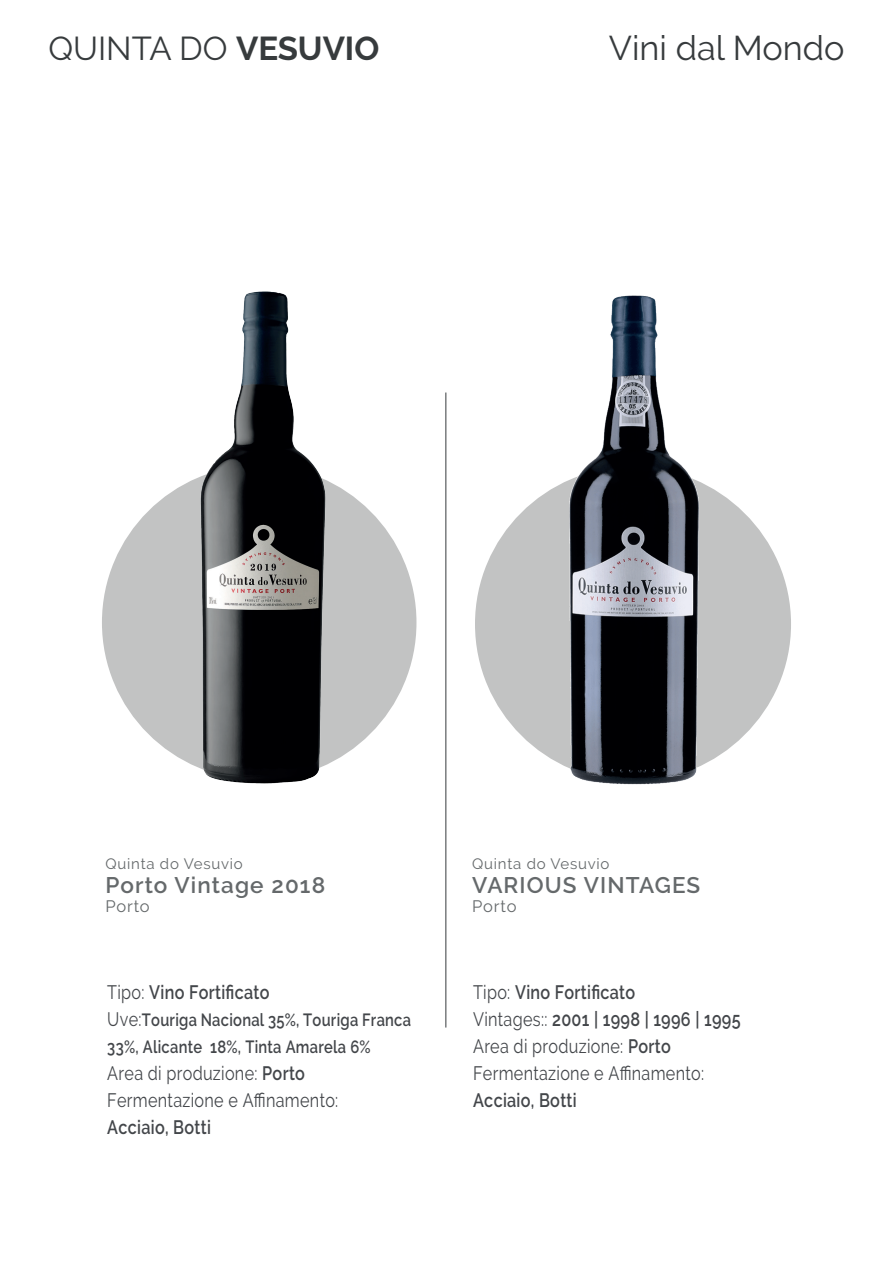
<style>
.page{position:relative;width:893px;height:1263px;background:#fff}
.page>*{position:absolute;margin:0;border:0;box-sizing:border-box;transform-origin:0 0}
.t1{font:34.2px "Raleway";color:#373b3d}
.t2{font:33px "Raleway";color:#373b3d}
.t3{font:600 22.5px "Raleway";letter-spacing:.05em;color:#65696b}
.t4{font:19.35px/27px "Raleway";letter-spacing:.02em;color:#43464a;scale:.83 1}
.t5{font:600 19.35px "Raleway";letter-spacing:.02em;color:#43464a;scale:.83 1}
.t6{font:600 17.7px/27px "Raleway";letter-spacing:.02em;color:#43464a;scale:.83 1}
.t7{font:16.5px "Raleway";letter-spacing:.045em;color:#65696b}
.t8{font:15px "Raleway";letter-spacing:.05em;color:#65696b}
.s1{font-weight:700}
.s2{font-weight:400}
.s3{font-weight:400;font-size:19.35px}
.s4{font-weight:600}
</style>
<div class="page">
<hr style="left:446px;top:392px;width:1px;height:635px;background:#373b3d">
<div style="left:102px;top:465px;width:314px;height:315px;background:#c2c3c3;border-radius:50%"></div>
<div style="left:475px;top:467px;width:316px;height:314px;background:#c2c3c3;border-radius:50%"></div>
<img style="left:157px;top:291px;width:204px;height:493px">
<img style="left:532px;top:295px;width:202px;height:490px">
<h2 class="t2" style="left:48px;top:29px;width:332px">QUINTA DO <span class="s1">VESUVIO</span></h2>
<h1 class="t1" style="left:609px;top:28px;width:237px">Vini dal Mondo</h1>
<p class="t8" style="left:106px;top:855px;width:139px">Quinta do Vesuvio</p>
<p class="t3" style="left:106px;top:872px;width:221px">Porto Vintage 2018</p>
<p class="t7" style="left:106px;top:897px;width:46px">Porto</p>
<p class="t5" style="left:107px;top:981px;width:197px"><span class="s2">Tipo:</span> Vino Fortificato</p>
<p class="t6" style="left:107px;top:1006px;width:368px"><span class="s3">Uve:</span>Touriga Nacional 35%, Touriga Franca<br>33%, Alicante 18%, Tinta Amarela 6%</p>
<p class="t4" style="left:107px;top:1059px;width:280px">Area di produzione: <span class="s4">Porto<br></span>Fermentazione e Affinamento:</p>
<p class="t5" style="left:107px;top:1116px;width:126px">Acciaio, Botti</p>
<p class="t8" style="left:472px;top:855px;width:139px">Quinta do Vesuvio</p>
<p class="t3" style="left:472px;top:872px;width:229px">VARIOUS VINTAGES</p>
<p class="t7" style="left:472px;top:897px;width:46px">Porto</p>
<p class="t4" style="left:473px;top:978px;width:324px">Tipo: <span class="s4">Vino Fortificato<br></span>Vintages:: <span class="s4">2001 | 1998 | 1996 | 1995<br></span>Area di produzione: <span class="s4">Porto<br></span>Fermentazione e Affinamento:</p>
<p class="t5" style="left:473px;top:1089px;width:126px">Acciaio, Botti</p>
</div>
